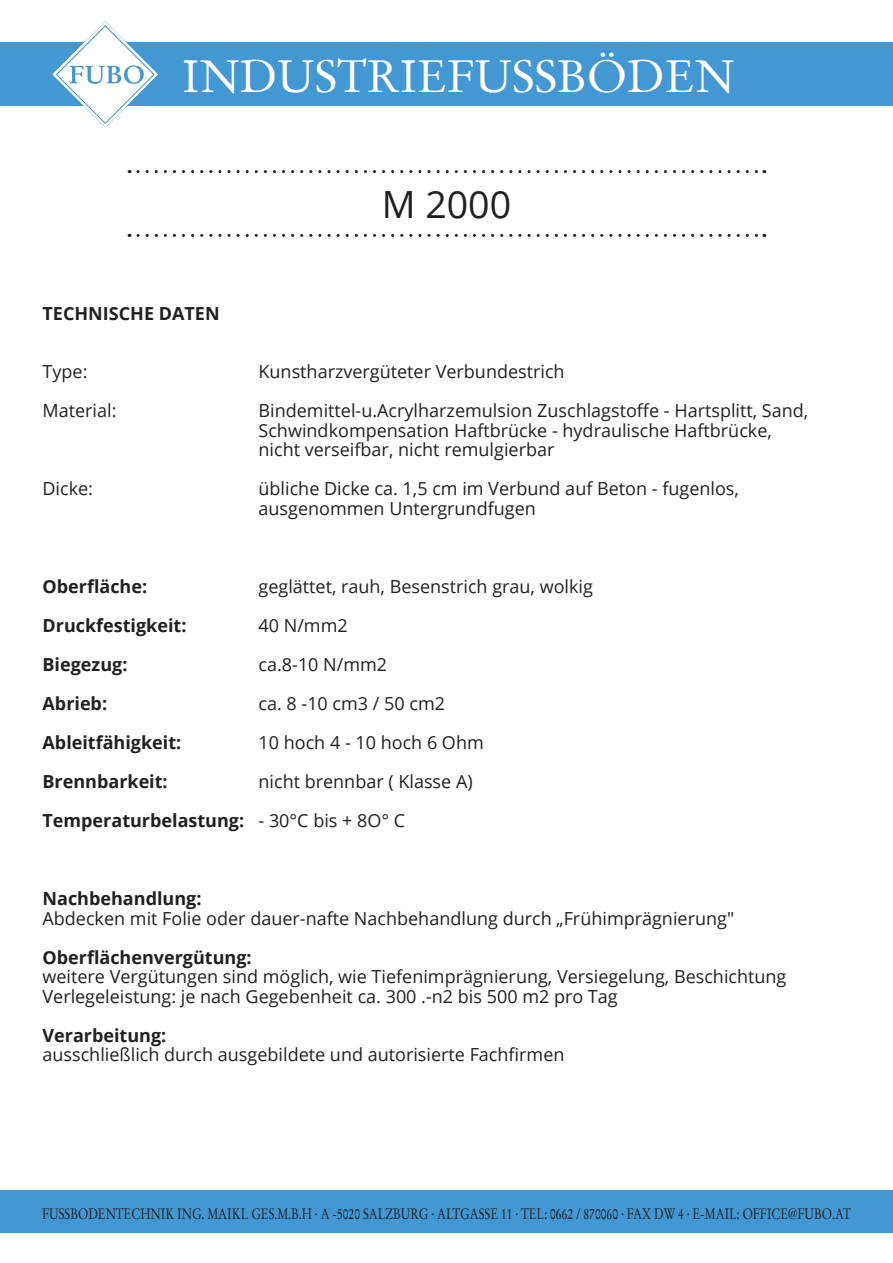
<style>
.page{position:relative;width:893px;height:1263px;background:#fff}
.page>*{position:absolute;margin:0;border:0;box-sizing:border-box;transform-origin:0 0}
.t1{font:45px "Stempel Garamond";color:#fff}
.t2{font:37.5px "Open Sans";color:#231f20}
.t3{font:18px/19.5px "Open Sans";color:#231f20}
.t4{font:700 18px "Open Sans";color:#231f20}
.t5{font:15px "Stempel Garamond";color:#231f20;scale:.77 1}
.s1{font-weight:700}
</style>
<div class="page">
<div style="left:0;top:43px;width:893px;height:63px;background:#4397d2"></div>
<div style="left:0;top:1191px;width:893px;height:42px;background:#4397d2"></div>
<svg style="left:138px;top:170px;width:627px;height:3px"></svg>
<svg style="left:138px;top:234px;width:627px;height:3px"></svg>
<svg style="left:52px;top:21px;width:106px;height:107px"></svg>
<h1 class="t1" style="left:182px;top:49px;width:32px">INDUS</h1>
<h1 class="t1" style="left:337px;top:49px;width:109px">TRIEFUSSB</h1>
<h1 class="t1" style="left:587px;top:49px;width:77px">ÖDEN</h1>
<p class="t4" style="left:43px;top:301px;width:179px">TECHNISCHE DATEN</p>
<h2 class="t2" style="left:382px;top:179px;width:131px">M 2000</h2>
<p class="t3" style="left:43px;top:362px;width:46px">Type:</p>
<p class="t3" style="left:259px;top:362px;width:308px">Kunstharzvergüteter Verbundestrich</p>
<p class="t3" style="left:43px;top:401px;width:75px">Material:</p>
<p class="t3" style="left:259px;top:401px;width:551px">Bindemittel-u.Acrylharzemulsion Zuschlagstoffe - Hartsplitt, Sand,<br>Schwindkompensation Haftbrücke - hydraulische Haftbrücke, nicht verseifbar, nicht remulgierbar</p>
<p class="t3" style="left:43px;top:479px;width:52px">Dicke:</p>
<p class="t3" style="left:259px;top:479px;width:482px">übliche Dicke ca. 1,5 cm im Verbund auf Beton - fugenlos, ausgenommen Untergrundfugen</p>
<p class="t4" style="left:43px;top:574px;width:106px">Oberfläche:</p>
<p class="t3" style="left:259px;top:576px;width:336px">geglättet, rauh, Besenstrich grau, wolkig</p>
<p class="t4" style="left:43px;top:613px;width:145px">Druckfestigkeit:</p>
<p class="t3" style="left:259px;top:615px;width:91px">40 N/mm2</p>
<p class="t4" style="left:43px;top:652px;width:86px">Biegezug:</p>
<p class="t3" style="left:259px;top:654px;width:130px">ca.8-10 N/mm2</p>
<p class="t4" style="left:43px;top:691px;width:66px">Abrieb:</p>
<p class="t3" style="left:259px;top:693px;width:188px">ca. 8 -10 cm3 / 50 cm2</p>
<p class="t4" style="left:43px;top:730px;width:140px">Ableitfähigkeit:</p>
<p class="t3" style="left:259px;top:732px;width:227px">10 hoch 4 - 10 hoch 6 Ohm</p>
<p class="t4" style="left:43px;top:769px;width:127px">Brennbarkeit:</p>
<p class="t3" style="left:43px;top:761px;width:432px;line-height:39px;text-indent:216px">nicht brennbar ( Klasse A)<br><span class="s1">Temperaturbelastung:</span> - 30°C bis + 8O° C</p>
<p class="t4" style="left:43px;top:886px;width:160px">Nachbehandlung:</p>
<p class="t3" style="left:43px;top:908px;width:693px">Abdecken mit Folie oder dauer-nafte Nachbehandlung durch „Frühimprägnierung"</p>
<p class="t4" style="left:43px;top:944px;width:211px">Oberflächenvergütung:</p>
<p class="t3" style="left:43px;top:966px;width:745px">weitere Vergütungen sind möglich, wie Tiefenimprägnierung, Versiegelung, Beschichtung<br>Verlegeleistung: je nach Gegebenheit ca. 300 .-n2 bis 500 m2 pro Tag</p>
<p class="t4" style="left:43px;top:1022px;width:125px">Verarbeitung:</p>
<p class="t3" style="left:43px;top:1044px;width:523px">ausschließlich durch ausgebildete und autorisierte Fachfirmen</p>
<p class="t5" style="left:42px;top:1205px;width:21px">FUSSBODEN</p>
<p class="t5" style="left:116px;top:1205px;width:458px">TECHNIK ING . MAIKL GES .M.B.H · A -5020 SALZBURG · ALTGASSE</p>
<p class="t5" style="left:501px;top:1205px;width:397px">11 · TEL: 0662 / 870060 · FAX DW 4 · E-MAIL: OFFICE@FUBO</p>
<p class="t5" style="left:832px;top:1205px;width:26px">.AT</p>
</div>
